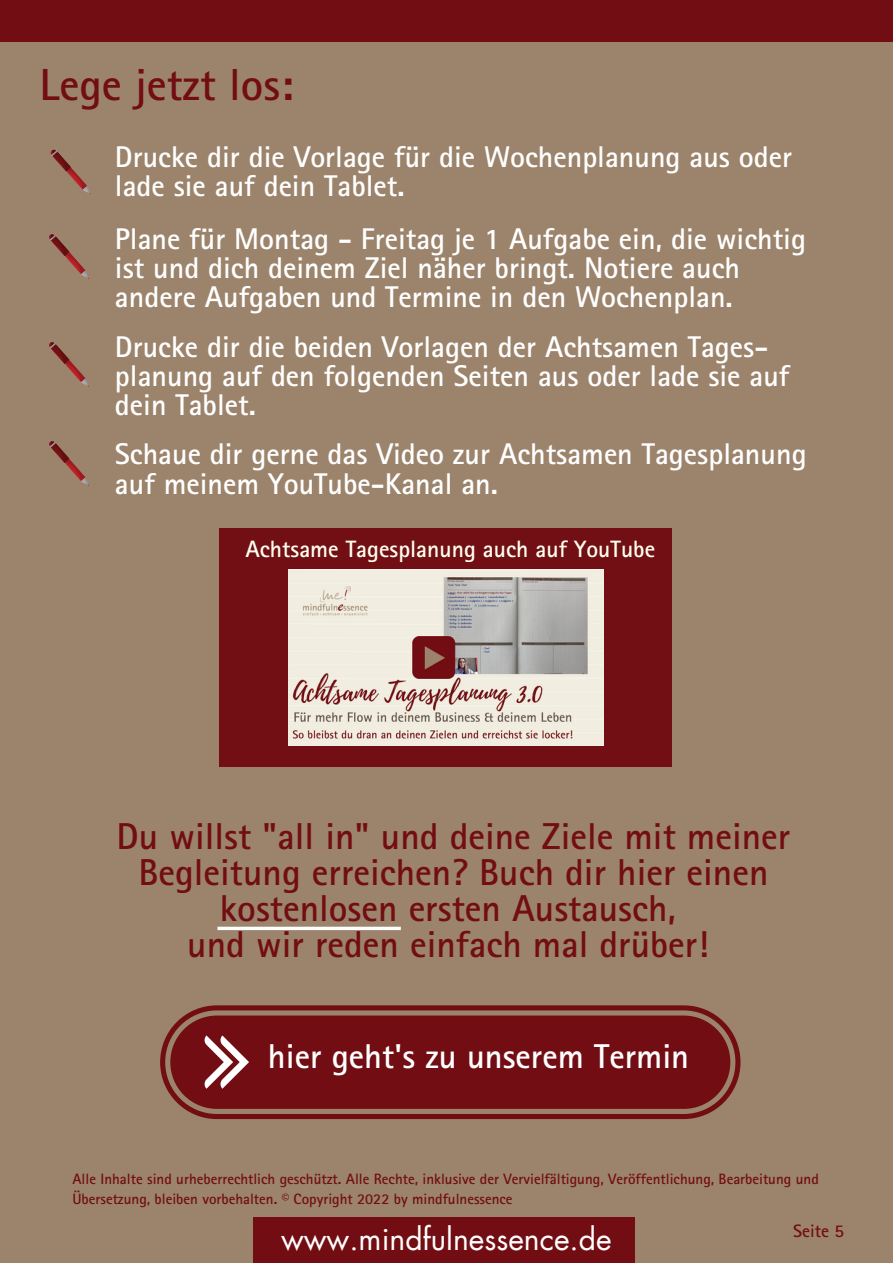
<style>
.page{position:relative;width:893px;height:1264px;background:#fff}
.page>*{position:absolute;margin:0;border:0;box-sizing:border-box;transform-origin:0 0}
.t1{font:700 45px "Rotis Sans Serif Std";color:#720e13}
.t2{font:700 37.5px/36px "Rotis Sans Serif Std";color:#720e13;text-align:center}
.t3{font:700 34.5px "Rotis Sans Serif Std";color:#fff}
.t4{font:700 30px/29.2px "Rotis Sans Serif Std";color:#fff}
.t5{font:30px "Futura Com";color:#fff}
.t6{font:700 23.7px "Rotis Sans Serif Std";color:#fffff0}
.t7{font:700 18px "Rotis Sans Serif Std";color:#720e13}
.t8{font:700 15px/20.2px "Rotis Sans Serif Std";color:#720e13}
</style>
<div class="page">
<div style="left:0;top:0;width:892px;height:1262px;background:#9c846c"></div>
<div style="left:0;top:0;width:892px;height:42px;background:#720e13"></div>
<svg style="left:51px;top:149px;width:40px;height:45px"></svg>
<svg style="left:49px;top:234px;width:40px;height:45px"></svg>
<svg style="left:49px;top:342px;width:40px;height:45px"></svg>
<svg style="left:49px;top:441px;width:40px;height:45px"></svg>
<div style="left:253px;top:1216px;width:381px;height:46px;background:#720e13"></div>
<div style="left:220px;top:528px;width:452px;height:238px;background:#720e13"></div>
<img style="left:288px;top:569px;width:315px;height:176px">
<svg style="left:160px;top:1005px;width:580px;height:114px"></svg>
<div style="left:170px;top:1015px;width:560px;height:93px;background:#720e13;border-radius:47px"></div>
<svg style="left:204px;top:1035px;width:45px;height:53px"></svg>
<svg style="left:217px;top:926px;width:184px;height:4px"></svg>
<h1 class="t1" style="left:39px;top:69px;width:255px">Lege jetzt los:</h1>
<p class="t4" style="left:115px;top:147px;width:678px">Drucke dir die Vorlage für die Wochenplanung aus oder lade sie auf dein Tablet.</p>
<p class="t4" style="left:115px;top:228px;width:692px">Plane für Montag - Freitag je 1 Aufgabe ein, die wichtig ist und dich deinem Ziel näher bringt. Notiere auch andere Aufgaben und Termine in den Wochenplan.</p>
<p class="t4" style="left:115px;top:336px;width:676px">Drucke dir die beiden Vorlagen der Achtsamen Tages&shy;planung auf den folgenden Seiten aus oder lade sie auf dein Tablet.</p>
<p class="t4" style="left:115px;top:444px;width:693px">Schaue dir gerne das Video zur Achtsamen Tagesplanung auf meinem YouTube-Kanal an.</p>
<p class="t6" style="left:245px;top:541px;width:411px">Achtsame Tagesplanung auch auf YouTube</p>
<p class="t2" style="left:116px;top:823px;width:675px">Du willst "all in" und deine Ziele mit meiner Begleitung erreichen? Buch dir hier einen kostenlosen ersten Austausch,<br>und wir reden einfach mal drüber!</p>
<p class="t3" style="left:268px;top:1044px;width:423px">hier geht's zu unserem Termin</p>
<p class="t8" style="left:72px;top:1170px;width:747px">Alle Inhalte sind urheberrechtlich geschützt. Alle Rechte, inklusive der Vervielfältigung, Veröffentlichung, Bearbeitung und<br>Übersetzung, bleiben vorbehalten. © Copyright 2022 by mindfulnessence</p>
<p class="t5" style="left:281px;top:1225px;width:332px">www.mindfulnessence.de</p>
<p class="t7" style="left:793px;top:1224px;width:52px">Seite 5</p>
</div>
